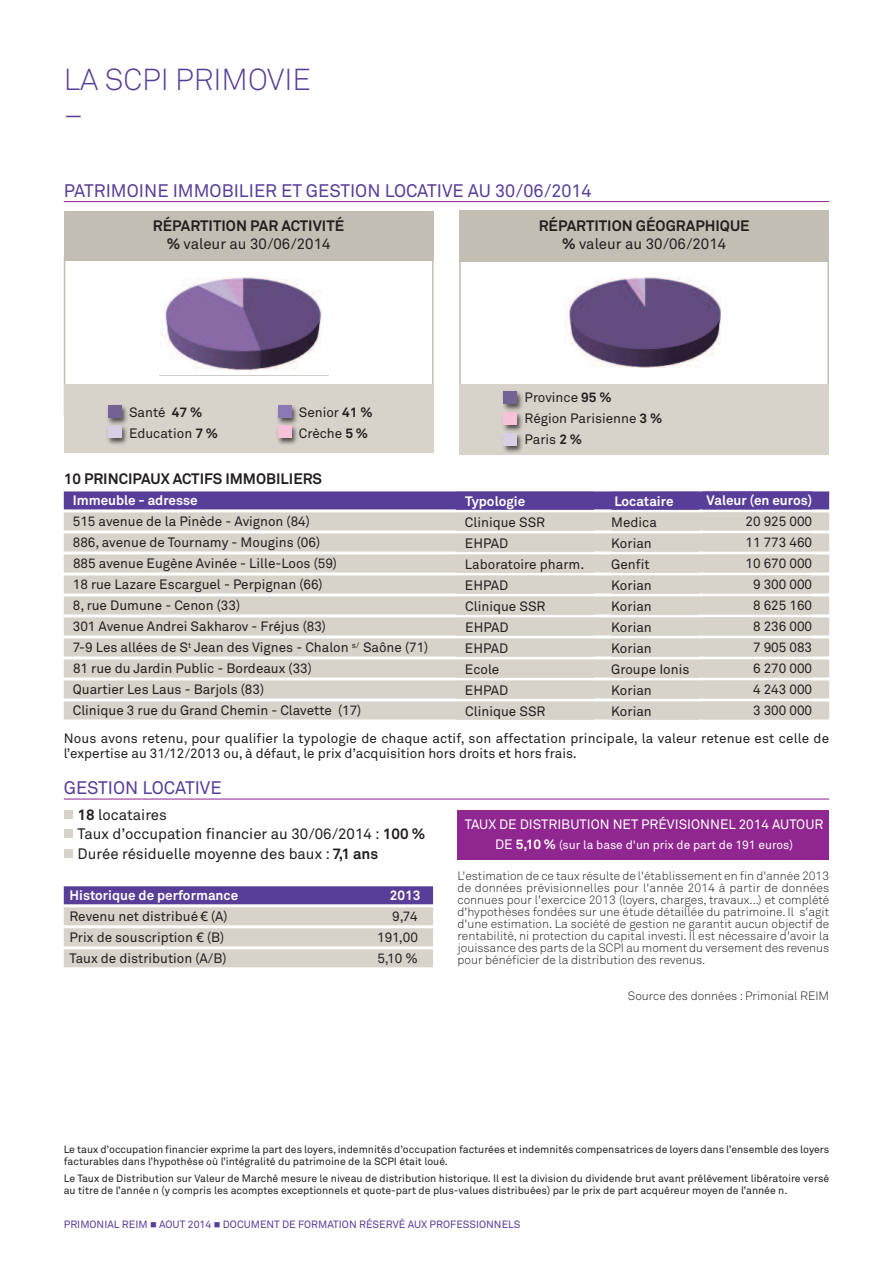
<style>
.page{position:relative;width:893px;height:1263px;background:#fff}
.page>*{position:absolute;margin:0;border:0;box-sizing:border-box;transform-origin:0 0}
.t1{font:300 31.5px "Akkurat";color:#593e99}
.t2{font:300 30px "Akkurat";color:#593e99}
.t3{font:18px "Akkurat";color:#593e99}
.t4{font:700 15px/18px "Akkurat";color:#231f20;text-align:center}
.t5{font:15px/19.5px "Akkurat";color:#231f20}
.t6{font:13.5px/21px "Akkurat";color:#231f20}
.t7{font:700 13.5px "Akkurat";color:#fff}
.t8{font:13.5px "Akkurat";color:#fff}
.t9{font:300 12px/12px "Akkurat";color:#231f20;text-align:justify}
.t10{font:12px "Akkurat";color:#fff}
.t11{font:10.5px/12px "Akkurat";color:#231f20}
.t12{font:10.5px "Akkurat";color:#593e99}
.s1{font-weight:400}
.s2{font-weight:700}
.s3{font-size:13.5px}
.s4{font-weight:700;font-size:13.5px}
</style>
<div class="page">
<div style="left:64px;top:211px;width:369px;height:50px;background:#c3beb3"></div>
<hr style="left:892px;top:0;width:1px;height:1263px;background:#c3beb3">
<div style="left:64px;top:384px;width:370px;height:69px;background:#d7d3ca"></div>
<img style="left:277px;top:429px;width:20px;height:16px">
<div style="left:278px;top:425px;width:13px;height:13px;background:#f7c1d9"></div>
<img style="left:107px;top:429px;width:20px;height:16px">
<div style="left:108px;top:425px;width:13px;height:13px;background:#d7d0e4"></div>
<div style="left:459px;top:210px;width:370px;height:51px;background:#c3beb3"></div>
<div style="left:459px;top:384px;width:370px;height:71px;background:#d7d3ca"></div>
<img style="left:503px;top:415px;width:20px;height:13px">
<div style="left:503px;top:412px;width:13px;height:13px;background:#f7c1d9"></div>
<img style="left:503px;top:428px;width:20px;height:25px">
<div style="left:503px;top:433px;width:13px;height:13px;background:#d7d0e4"></div>
<img style="left:503px;top:391px;width:20px;height:24px">
<div style="left:503px;top:391px;width:13px;height:12px;background:#736394"></div>
<img style="left:277px;top:405px;width:20px;height:24px">
<div style="left:278px;top:405px;width:13px;height:13px;background:#8a78b7"></div>
<img style="left:107px;top:405px;width:20px;height:24px">
<div style="left:108px;top:405px;width:13px;height:12px;background:#736394"></div>
<hr style="left:64px;top:201px;width:765px;height:1px;background:#90268f">
<hr style="left:64px;top:799px;width:765px;height:1px;background:#90268f">
<svg style="left:161px;top:277px;width:161px;height:94px"></svg>
<svg style="left:564px;top:277px;width:157px;height:91px"></svg>
<div style="left:64px;top:491px;width:765px;height:18px;background:#593e99"></div>
<div style="left:64px;top:512px;width:765px;height:18px;background:#d7d3ca"></div>
<div style="left:64px;top:533px;width:765px;height:18px;background:#d7d3ca"></div>
<div style="left:64px;top:554px;width:765px;height:18px;background:#d7d3ca"></div>
<div style="left:64px;top:575px;width:765px;height:18px;background:#d7d3ca"></div>
<div style="left:64px;top:596px;width:765px;height:18px;background:#d7d3ca"></div>
<div style="left:64px;top:617px;width:765px;height:18px;background:#d7d3ca"></div>
<div style="left:64px;top:638px;width:765px;height:18px;background:#d7d3ca"></div>
<div style="left:64px;top:659px;width:765px;height:18px;background:#d7d3ca"></div>
<div style="left:64px;top:680px;width:765px;height:18px;background:#d7d3ca"></div>
<div style="left:64px;top:701px;width:765px;height:18px;background:#d7d3ca"></div>
<div style="left:456px;top:492px;width:138px;height:18px;background:#593e99"></div>
<div style="left:456px;top:513px;width:138px;height:18px;background:#d7d3ca"></div>
<div style="left:456px;top:534px;width:138px;height:18px;background:#d7d3ca"></div>
<div style="left:456px;top:555px;width:138px;height:18px;background:#d7d3ca"></div>
<div style="left:456px;top:576px;width:138px;height:18px;background:#d7d3ca"></div>
<div style="left:456px;top:597px;width:138px;height:18px;background:#d7d3ca"></div>
<div style="left:456px;top:618px;width:138px;height:18px;background:#d7d3ca"></div>
<div style="left:456px;top:639px;width:138px;height:18px;background:#d7d3ca"></div>
<div style="left:456px;top:660px;width:138px;height:18px;background:#d7d3ca"></div>
<div style="left:456px;top:681px;width:138px;height:18px;background:#d7d3ca"></div>
<div style="left:456px;top:702px;width:138px;height:18px;background:#d7d3ca"></div>
<div style="left:611px;top:492px;width:88px;height:18px;background:#593e99"></div>
<div style="left:611px;top:513px;width:88px;height:18px;background:#d7d3ca"></div>
<div style="left:611px;top:534px;width:88px;height:18px;background:#d7d3ca"></div>
<div style="left:611px;top:555px;width:88px;height:18px;background:#d7d3ca"></div>
<div style="left:611px;top:576px;width:88px;height:18px;background:#d7d3ca"></div>
<div style="left:611px;top:597px;width:88px;height:18px;background:#d7d3ca"></div>
<div style="left:611px;top:618px;width:88px;height:18px;background:#d7d3ca"></div>
<div style="left:611px;top:639px;width:88px;height:18px;background:#d7d3ca"></div>
<div style="left:611px;top:660px;width:88px;height:18px;background:#d7d3ca"></div>
<div style="left:611px;top:681px;width:88px;height:18px;background:#d7d3ca"></div>
<div style="left:611px;top:702px;width:88px;height:18px;background:#d7d3ca"></div>
<div style="left:457px;top:810px;width:372px;height:50px;background:#90268f"></div>
<div style="left:64px;top:886px;width:369px;height:18px;background:#593e99"></div>
<div style="left:64px;top:907px;width:369px;height:18px;background:#d7d3ca"></div>
<div style="left:64px;top:928px;width:369px;height:18px;background:#d7d3ca"></div>
<div style="left:64px;top:949px;width:369px;height:18px;background:#d7d3ca"></div>
<div style="left:64px;top:849px;width:8px;height:9px;background:#d7d3ca"></div>
<div style="left:64px;top:830px;width:8px;height:8px;background:#d7d3ca"></div>
<div style="left:64px;top:810px;width:8px;height:8px;background:#d7d3ca"></div>
<h2 class="t2" style="left:64px;top:69px;width:249px">LA SCPI PRIMOVIE</h2>
<h1 class="t1" style="left:64px;top:104px;width:21px">–</h1>
<h3 class="t3" style="left:64px;top:184px;width:529px">PATRIMOINE IMMOBILIER ET GESTION LOCATIVE AU 30/06/2014</h3>
<p class="t4" style="left:153px;top:218px;width:193px">RÉPARTITION PAR ACTIVITÉ % <span class="s1">valeur au 30/06/2014</span></p>
<p class="t4" style="left:539px;top:218px;width:212px">RÉPARTITION GÉOGRAPHIQUE % <span class="s1">valeur au 30/06/2014</span></p>
<p class="t6" style="left:129px;top:403px;width:75px">Santé <span class="s2">47 %</span></p>
<p class="t6" style="left:299px;top:403px;width:75px">Senior <span class="s2">41 %</span></p>
<p class="t6" style="left:129px;top:424px;width:91px">Education <span class="s2">7 %</span></p>
<p class="t6" style="left:299px;top:424px;width:71px">Crèche <span class="s2">5 %</span></p>
<p class="t4" style="left:64px;top:471px;width:260px">10 PRINCIPAUX ACTIFS IMMOBILIERS</p>
<p class="t7" style="left:73px;top:496px;width:126px">Immeuble - adresse</p>
<p class="t6" style="left:73px;top:512px;width:357px">515 avenue de la Pinède - Avignon (84)<br>886, avenue de Tournamy - Mougins (06)<br>885 avenue Eugène Avinée - Lille-Loos (59)<br>18 rue Lazare Escarguel - Perpignan (66)<br>8, rue Dumune - Cenon (33)<br>301 Avenue Andrei Sakharov - Fréjus (83)<br>7-9 Les allées de S<sup>t</sup> Jean des Vignes - Chalon <sup>s/</sup> Saône (71)<br>81 rue du Jardin Public - Bordeaux (33)<br>Quartier Les Laus - Barjols (83)<br>Clinique 3 rue du Grand Chemin - Clavette (17)</p>
<p class="t6" style="left:524px;top:388px;width:139px">Province <span class="s2">95 %<br></span>Région Parisienne <span class="s2">3 %<br></span>Paris <span class="s2">2 %</span></p>
<p class="t7" style="left:465px;top:496px;width:61px">Typologie</p>
<p class="t6" style="left:465px;top:513px;width:121px">Clinique SSR<br>EHPAD<br>Laboratoire pharm.<br>EHPAD<br>Clinique SSR<br>EHPAD<br>EHPAD<br>Ecole<br>EHPAD<br>Clinique SSR</p>
<p class="t7" style="left:614px;top:496px;width:61px">Locataire</p>
<p class="t6" style="left:611px;top:513px;width:80px">Medica<br>Korian<br>Genfit<br>Korian<br>Korian<br>Korian<br>Korian<br>Groupe Ionis<br>Korian<br>Korian</p>
<p class="t7" style="left:707px;top:496px;width:107px">Valeur (en euros)</p>
<p class="t6" style="left:745px;top:512px;width:68px;text-align:center">20 925 000<br>11 773 460<br>10 670 000<br>9 300 000<br>8 625 160<br>8 236 000<br>7 905 083<br>6 270 000<br>4 243 000<br>3 300 000</p>
<p class="t6" style="left:64px;top:732px;width:767px;line-height:15px">Nous avons retenu, pour qualifier la typologie de chaque actif, son affectation principale, la valeur retenue est celle de l’expertise au 31/12/2013 ou, à défaut, le prix d’acquisition hors droits et hors frais.</p>
<h3 class="t3" style="left:64px;top:782px;width:159px">GESTION LOCATIVE</h3>
<p class="t5" style="left:78px;top:806px;width:349px"><span class="s2">18</span> locataires<br>Taux d’occupation financier au 30/06/2014 : <span class="s2">100 %<br></span>Durée résiduelle moyenne des baux : <span class="s2">7,1 ans</span></p>
<p class="t7" style="left:70px;top:890px;width:170px">Historique de performance</p>
<p class="t7" style="left:390px;top:890px;width:32px">2013</p>
<p class="t6" style="left:70px;top:907px;width:160px">Revenu net distribué€ (A)</p>
<p class="t6" style="left:392px;top:907px;width:27px">9,74</p>
<p class="t6" style="left:70px;top:928px;width:156px">Prix de souscription € (B)</p>
<p class="t6" style="left:377px;top:928px;width:42px">191,00</p>
<p class="t6" style="left:70px;top:949px;width:158px">Taux de distribution (A/B)</p>
<p class="t6" style="left:377px;top:949px;width:42px">5,10 %</p>
<p class="t8" style="left:465px;top:820px;width:360px">TAUX DE DISTRIBUTION NET PRÉVISIONNEL 2014 AUTOUR</p>
<p class="t10" style="left:495px;top:840px;width:299px"><span class="s3">DE</span> <span class="s4">5,10 %</span> (sur la base d'un prix de part de 191 euros)</p>
<p class="t9" style="left:457px;top:871px;width:373px">L'estimation de ce taux résulte de l'établissement en fin d'année 2013 de données prévisionnelles pour l'année 2014 à partir de données connues pour l'exercice 2013 (loyers, charges, travaux...) et complété d'hypothèses fondées sur une étude détaillée du patrimoine. Il s'agit d'une estimation. La société de gestion ne garantit aucun objectif de rentabilité, ni protection du capital investi. Il est nécessaire d'avoir la jouissance des parts de la SCPI au moment du versement des revenus pour bénéficier de la distribution des revenus.</p>
<p class="t9" style="left:628px;top:991px;width:203px">Source des données :Primonial REIM</p>
<p class="t11" style="left:64px;top:1145px;width:767px">Le taux d’occupation financier exprime la part des loyers,indemnités d’occupation facturées et indemnités compensatrices de loyers dans l’ensemble des loyers facturables dans l’hypothèse où l’intégralité du patrimoine de la SCPI était loué.</p>
<p class="t11" style="left:64px;top:1173px;width:767px">Le Taux de Distribution sur Valeur de Marché mesure le niveau de distribution historique. Il est la division du dividende brut avant prélèvement libératoire versé au titre de l’année n (y compris les acomptes exceptionnels et quote-part de plus-values distribuées) par le prix de part acquéreur moyen de l’année n.</p>
<p class="t12" style="left:64px;top:1221px;width:458px">PRIMONIAL REIM ■ AOUT 2014 ■ DOCUMENT DE FORMATION RÉSERVÉ AUX PROFESSIONNELS</p>
</div>
